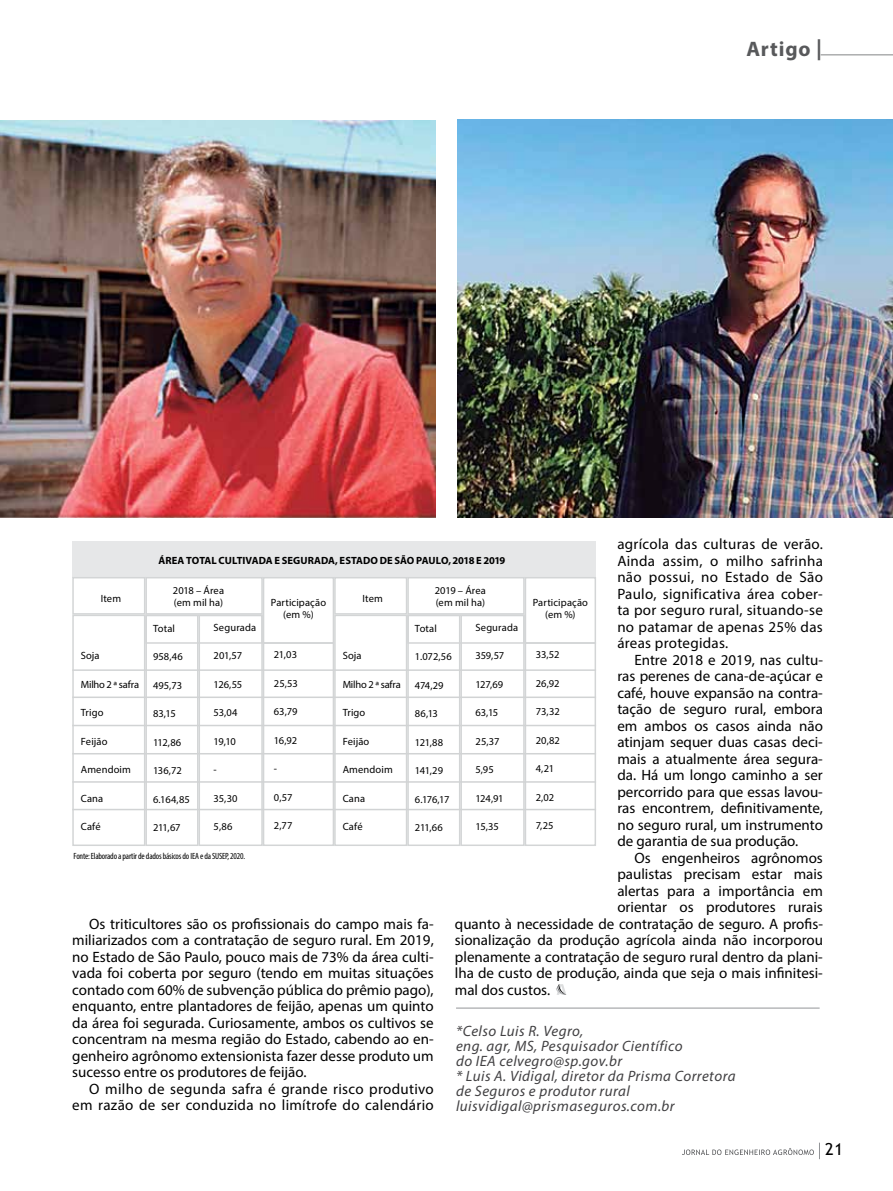
<style>
.page{position:relative;width:893px;height:1191px;background:#fff}
.page>*{position:absolute;margin:0;border:0;box-sizing:border-box;transform-origin:0 0}
.t1{font:700 21px "Myriad Pro";letter-spacing:.04em;color:#58595b}
.t2{font:16.5px "Trebuchet MS";color:#000}
.t3{font:15px/16.5px "Myriad Pro";color:#000;text-align:justify}
.t4{font:italic 15px/15px "Myriad Pro";letter-spacing:.03em;color:#414042}
.t5{font:15px/16.5px "Myriad Pro";letter-spacing:.02em;color:#000;text-align:right}
.t6{font:10.5px/12px "Myriad Pro";letter-spacing:.01em;color:#000}
.t7{font:700 10.5px "Myriad Pro";color:#000}
.t8{font:10.5px "Myriad Pro";letter-spacing:-.015em;color:#000}
.t9{font:condensed 9px "Myriad Pro";letter-spacing:-.02em;color:#000}
</style>
<div class="page">
<svg style="left:682px;top:1142px;width:138px;height:17px"></svg>
<hr style="left:821px;top:54px;width:72px;height:2px;background:#58595b">
<hr style="left:456px;top:1007px;width:364px;height:1px;background:#939598">
<img style="left:0;top:120px;width:436px;height:397px">
<img style="left:457px;top:119px;width:436px;height:398px">
<div style="left:72px;top:541px;width:524px;height:37px;background:#e6e7e8"></div>
<div style="left:72px;top:577px;width:73px;height:37px;border:2px solid #d3d5d6"></div>
<div style="left:72px;top:614px;width:73px;height:232px;border:2px solid #d3d5d6"></div>
<div style="left:145px;top:577px;width:118px;height:37px;border:2px solid #d3d5d6"></div>
<div style="left:145px;top:614px;width:118px;height:30px;border:2px solid #d3d5d6"></div>
<div style="left:263px;top:577px;width:71px;height:67px;border:2px solid #d3d5d6"></div>
<div style="left:145px;top:614px;width:54px;height:232px;border:2px solid #d3d5d6"></div>
<div style="left:199px;top:614px;width:64px;height:232px;border:2px solid #d3d5d6"></div>
<div style="left:263px;top:642px;width:71px;height:204px;border:2px solid #d3d5d6"></div>
<hr style="left:72px;top:669px;width:262px;height:2px;background:#d1d3d4">
<hr style="left:72px;top:696px;width:262px;height:2px;background:#d1d3d4">
<hr style="left:72px;top:724px;width:262px;height:2px;background:#d1d3d4">
<hr style="left:72px;top:753px;width:262px;height:1px;background:#d1d3d4">
<hr style="left:72px;top:781px;width:262px;height:1px;background:#d1d3d4">
<hr style="left:72px;top:808px;width:262px;height:2px;background:#d1d3d4">
<div style="left:334px;top:577px;width:73px;height:37px;border:2px solid #d3d5d6"></div>
<div style="left:334px;top:614px;width:73px;height:232px;border:2px solid #d3d5d6"></div>
<div style="left:407px;top:577px;width:118px;height:37px;border:2px solid #d3d5d6"></div>
<div style="left:407px;top:614px;width:118px;height:30px;border:2px solid #d3d5d6"></div>
<div style="left:525px;top:577px;width:71px;height:67px;border:2px solid #d3d5d6"></div>
<div style="left:407px;top:614px;width:53px;height:232px;border:2px solid #d3d5d6"></div>
<div style="left:460px;top:614px;width:65px;height:232px;border:2px solid #d3d5d6"></div>
<div style="left:525px;top:642px;width:71px;height:204px;border:2px solid #d3d5d6"></div>
<hr style="left:334px;top:669px;width:262px;height:2px;background:#d1d3d4">
<hr style="left:334px;top:696px;width:262px;height:2px;background:#d1d3d4">
<hr style="left:334px;top:724px;width:262px;height:2px;background:#d1d3d4">
<hr style="left:334px;top:753px;width:262px;height:1px;background:#d1d3d4">
<hr style="left:334px;top:781px;width:262px;height:1px;background:#d1d3d4">
<hr style="left:334px;top:808px;width:262px;height:2px;background:#d1d3d4">
<svg style="left:556px;top:984px;width:10px;height:11px"></svg>
<h1 class="t1" style="left:746px;top:35px;width:77px">Artigo |</h1>
<p class="t3" style="left:617px;top:535px;width:207px">agrícola das culturas de verão.<br>Ainda assim, o milho safrinha não possui, no Estado de São Paulo, significativa área cober&shy;ta por seguro rural, situando-se no patamar de apenas 25% das áreas protegidas.</p>
<p class="t3" style="left:617px;top:651px;width:207px;text-indent:17px">Entre 2018 e 2019, nas cultu&shy;ras perenes de cana-de-açúcar e café, houve expansão na contra&shy;tação de seguro rural, embora em ambos os casos ainda não atinjam sequer duas casas deci&shy;mais a atualmente área segura&shy;da. Há um longo caminho a ser percorrido para que essas lavou&shy;ras encontrem, definitivamente, no seguro rural, um instrumento de garantia de sua produção.</p>
<p class="t3" style="left:634px;top:849px;width:190px">Os engenheiros agrônomos</p>
<p class="t3" style="left:617px;top:865px;width:207px">paulistas precisam estar mais</p>
<p class="t3" style="left:617px;top:882px;width:207px">alertas para a importância em</p>
<p class="t3" style="left:617px;top:898px;width:207px">orientar os produtores rurais</p>
<p class="t3" style="left:455px;top:915px;width:369px">quanto à necessidade de contratação de seguro. A profis-</p>
<p class="t3" style="left:455px;top:931px;width:369px">sionalização da produção agrícola ainda não incorporou</p>
<p class="t3" style="left:455px;top:948px;width:369px">plenamente a contratação de seguro rural dentro da plani-</p>
<p class="t3" style="left:455px;top:964px;width:369px">lha de custo de produção, ainda que seja o mais infinitesi-</p>
<p class="t3" style="left:455px;top:981px;width:97px">mal dos custos.</p>
<p class="t7" style="left:158px;top:553px;width:348px">ÁREA TOTAL CULTIVADA E SEGURADA, ESTADO DE SÃO PAULO, 2018 E 2019</p>
<p class="t6" style="left:173px;top:584px;width:53px">2018 – Área (em mil ha)</p>
<p class="t6" style="left:435px;top:584px;width:53px">2019 – Área (em mil ha)</p>
<p class="t6" style="left:363px;top:592px;width:22px">Item</p>
<p class="t6" style="left:101px;top:592px;width:22px">Item</p>
<p class="t6" style="left:271px;top:596px;width:57px;text-align:center">Participação (em %)</p>
<p class="t6" style="left:533px;top:596px;width:57px;text-align:center">Participação (em %)</p>
<p class="t6" style="left:475px;top:621px;width:44px">Segurada</p>
<p class="t6" style="left:475px;top:649px;width:30px">359,57</p>
<p class="t6" style="left:475px;top:678px;width:29px">127,69</p>
<p class="t6" style="left:475px;top:706px;width:24px">63,15</p>
<p class="t6" style="left:475px;top:735px;width:25px">25,37</p>
<p class="t6" style="left:475px;top:763px;width:20px">5,95</p>
<p class="t6" style="left:475px;top:792px;width:30px">124,91</p>
<p class="t6" style="left:475px;top:820px;width:25px">15,35</p>
<p class="t6" style="left:214px;top:621px;width:44px">Segurada</p>
<p class="t6" style="left:214px;top:649px;width:30px">201,57</p>
<p class="t6" style="left:214px;top:678px;width:30px">126,55</p>
<p class="t6" style="left:214px;top:706px;width:26px">53,04</p>
<p class="t6" style="left:214px;top:735px;width:24px">19,10</p>
<p class="t6" style="left:214px;top:763px;width:5px">-</p>
<p class="t6" style="left:214px;top:792px;width:25px">35,30</p>
<p class="t6" style="left:214px;top:820px;width:20px">5,86</p>
<p class="t6" style="left:415px;top:622px;width:23px">Total</p>
<p class="t6" style="left:415px;top:650px;width:38px">1.072,56</p>
<p class="t6" style="left:415px;top:679px;width:30px">474,29</p>
<p class="t6" style="left:415px;top:707px;width:25px">86,13</p>
<p class="t6" style="left:415px;top:736px;width:30px">121,88</p>
<p class="t6" style="left:415px;top:764px;width:30px">141,29</p>
<p class="t6" style="left:415px;top:793px;width:36px">6.176,17</p>
<p class="t6" style="left:415px;top:821px;width:29px">211,66</p>
<p class="t6" style="left:153px;top:622px;width:23px">Total</p>
<p class="t6" style="left:153px;top:650px;width:31px">958,46</p>
<p class="t6" style="left:153px;top:679px;width:31px">495,73</p>
<p class="t6" style="left:153px;top:707px;width:24px">83,15</p>
<p class="t6" style="left:153px;top:736px;width:30px">112,86</p>
<p class="t6" style="left:153px;top:764px;width:30px">136,72</p>
<p class="t6" style="left:153px;top:793px;width:38px">6.164,85</p>
<p class="t6" style="left:153px;top:821px;width:29px">211,67</p>
<p class="t6" style="left:536px;top:649px;width:25px">33,52</p>
<p class="t6" style="left:536px;top:677px;width:25px">26,92</p>
<p class="t6" style="left:536px;top:705px;width:25px">73,32</p>
<p class="t6" style="left:536px;top:734px;width:26px">20,82</p>
<p class="t6" style="left:536px;top:762px;width:20px">4,21</p>
<p class="t6" style="left:536px;top:791px;width:20px">2,02</p>
<p class="t6" style="left:536px;top:819px;width:19px">7,25</p>
<p class="t6" style="left:274px;top:649px;width:25px">21,03</p>
<p class="t6" style="left:274px;top:677px;width:25px">25,53</p>
<p class="t6" style="left:274px;top:705px;width:25px">63,79</p>
<p class="t6" style="left:274px;top:734px;width:25px">16,92</p>
<p class="t6" style="left:274px;top:762px;width:5px">-</p>
<p class="t6" style="left:274px;top:791px;width:20px">0,57</p>
<p class="t6" style="left:274px;top:819px;width:20px">2,77</p>
<p class="t6" style="left:343px;top:649px;width:20px">Soja</p>
<p class="t8" style="left:343px;top:677px;width:60px">Milho 2 ª safra</p>
<p class="t6" style="left:343px;top:706px;width:24px">Trigo</p>
<p class="t6" style="left:343px;top:735px;width:28px">Feijão</p>
<p class="t6" style="left:343px;top:763px;width:52px">Amendoim</p>
<p class="t6" style="left:343px;top:792px;width:24px">Cana</p>
<p class="t6" style="left:343px;top:820px;width:21px">Café</p>
<p class="t6" style="left:81px;top:649px;width:20px">Soja</p>
<p class="t8" style="left:81px;top:677px;width:60px">Milho 2 ª safra</p>
<p class="t6" style="left:81px;top:706px;width:24px">Trigo</p>
<p class="t6" style="left:81px;top:735px;width:28px">Feijão</p>
<p class="t6" style="left:81px;top:763px;width:52px">Amendoim</p>
<p class="t6" style="left:81px;top:792px;width:24px">Cana</p>
<p class="t6" style="left:81px;top:820px;width:21px">Café</p>
<p class="t9" style="left:74px;top:850px;width:173px">Fonte: Elaborado a partir de dados básicos do IEA e da SUSEP, 2020.</p>
<p class="t3" style="left:72px;top:915px;width:363px;text-indent:17px">Os triticultores são os profissionais do campo mais fa&shy;miliarizados com a contratação de seguro rural. Em 2019, no Estado de São Paulo, pouco mais de 73% da área culti&shy;vada foi coberta por seguro (tendo em muitas situações contado com 60% de subvenção pública do prêmio pago), enquanto, entre plantadores de feijão, apenas um quinto da área foi segurada. Curiosamente, ambos os cultivos se concentram na mesma região do Estado, cabendo ao en&shy;genheiro agrônomo extensionista fazer desse produto um sucesso entre os produtores de feijão.</p>
<p class="t5" style="left:72px;top:1080px;width:363px">O milho de segunda safra é grande risco produtivo em razão de ser conduzida no limítrofe do calendário</p>
<p class="t4" style="left:456px;top:1023px;width:281px">*Celso Luis R. Vegro,<br>eng. agr, MS, Pesquisador Científico<br>do IEA celvegro@sp.gov.br<br>* Luis A. Vidigal, diretor da Prisma Corretora de Seguros e produtor rural luisvidigal@prismaseguros.com.br</p>
<p class="t2" style="left:825px;top:1139px;width:19px">21</p>
</div>
